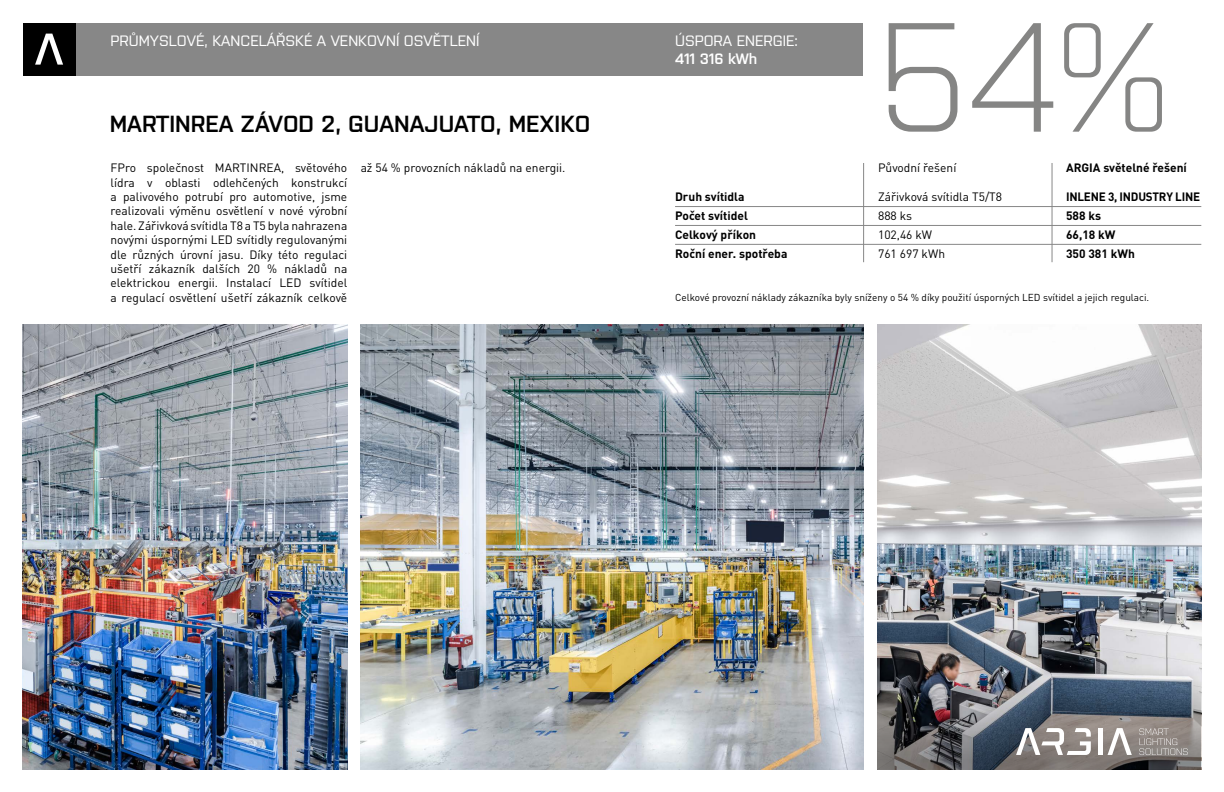
<style>
.page{position:relative;width:1224px;height:792px;background:#fff}
.page>*{position:absolute;margin:0;border:0;box-sizing:border-box;transform-origin:0 0}
.t1{font:300 155px "Purista";color:#858584}
.t2{font:600 23.3px "Purista";color:#000}
.t3{font:15px "Purista";color:#fff}
.t4{font:600 15px "Purista";color:#fff}
.t5{font:12px/14.4px "DIN Pro";color:#000;text-align:justify}
.t6{font:700 12px "DIN Pro";color:#000}
.t7{font:700 12px "DIN Pro";letter-spacing:-.02em;color:#000}
.t8{font:10px "DIN Pro";color:#000}
</style>
<div class="page">
<div style="left:76px;top:23px;width:787px;height:53px;background:#878787"></div>
<img style="left:23px;top:324px;width:324px;height:445px">
<img style="left:361px;top:324px;width:503px;height:445px">
<img style="left:877px;top:324px;width:324px;height:340px">
<div style="left:23px;top:23px;width:53px;height:53px;background:#000"></div>
<svg style="left:35px;top:34px;width:28px;height:31px"></svg>
<hr style="left:863px;top:163px;width:1px;height:99px;background:#878787">
<hr style="left:675px;top:206px;width:526px;height:1px;background:#878787">
<hr style="left:675px;top:225px;width:526px;height:1px;background:#878787">
<hr style="left:675px;top:244px;width:526px;height:1px;background:#878787">
<hr style="left:1052px;top:163px;width:1px;height:99px;background:#878787">
<svg style="left:877px;top:664px;width:324px;height:105px;background:#63666e"></svg>
<div style="left:1098px;top:728px;width:5px;height:27px;background:#fff"></div>
<svg style="left:1108px;top:728px;width:24px;height:27px"></svg>
<svg style="left:1016px;top:728px;width:75px;height:27px"></svg>
<svg style="left:1139px;top:728px;width:49px;height:27px"></svg>
<h1 class="t1" style="left:877px;top:-34px;width:294px">54%</h1>
<p class="t3" style="left:111px;top:32px;width:371px">PRŮMYSLOVÉ, KANCELÁŘSKÉ A VENKOVNÍ OSVĚTLENÍ</p>
<p class="t3" style="left:675px;top:32px;width:124px">ÚSPORA ENERGIE:</p>
<p class="t4" style="left:675px;top:47px;width:84px">411 316 kWh</p>
<h2 class="t2" style="left:110px;top:107px;width:482px">MARTINREA ZÁVOD 2, GUANAJUATO, MEXIKO</h2>
<p class="t5" style="left:111px;top:160px;width:238px">FPro společnost MARTINREA, světového lídra v oblasti odlehčených konstrukcí a palivového potrubí pro automotive, jsme realizovali výměnu osvětlení v nové výrobní hale. Zářivková svítidla T8 a T5 byla nahrazena novými úspornými LED svítidly regulovanými dle různých úrovní jasu. Díky této regulaci ušetří zákazník dalších 20 % nákladů na elektrickou energii. Instalací LED svítidel a regulací osvětlení ušetří zákazník celkově</p>
<p class="t5" style="left:361px;top:160px;width:206px">až 54 % provozních nákladů na energii.</p>
<p class="t5" style="left:878px;top:160px;width:80px">Původní řešení</p>
<p class="t6" style="left:1066px;top:160px;width:122px">ARGIA světelné řešení</p>
<p class="t6" style="left:675px;top:188px;width:71px">Druh svítidla</p>
<p class="t5" style="left:878px;top:189px;width:126px">Zářivková svítidla T5/T8</p>
<p class="t7" style="left:1066px;top:188px;width:136px">INLENE 3, INDUSTRY LINE</p>
<p class="t6" style="left:675px;top:207px;width:74px">Počet svítidel</p>
<p class="t5" style="left:878px;top:208px;width:36px">888 ks</p>
<p class="t6" style="left:1066px;top:207px;width:37px">588 ks</p>
<p class="t6" style="left:675px;top:226px;width:83px">Celkový příkon</p>
<p class="t5" style="left:878px;top:227px;width:56px">102,46 kW</p>
<p class="t6" style="left:1066px;top:226px;width:51px">66,18 kW</p>
<p class="t6" style="left:675px;top:245px;width:114px">Roční ener. spotřeba</p>
<p class="t5" style="left:878px;top:246px;width:68px">761 697 kWh</p>
<p class="t6" style="left:1066px;top:245px;width:70px">350 381 kWh</p>
<p class="t8" style="left:675px;top:291px;width:476px">Celkové provozní náklady zákazníka byly sníženy o 54 % díky použití úsporných LED svítidel a jejich regulaci.</p>
</div>
